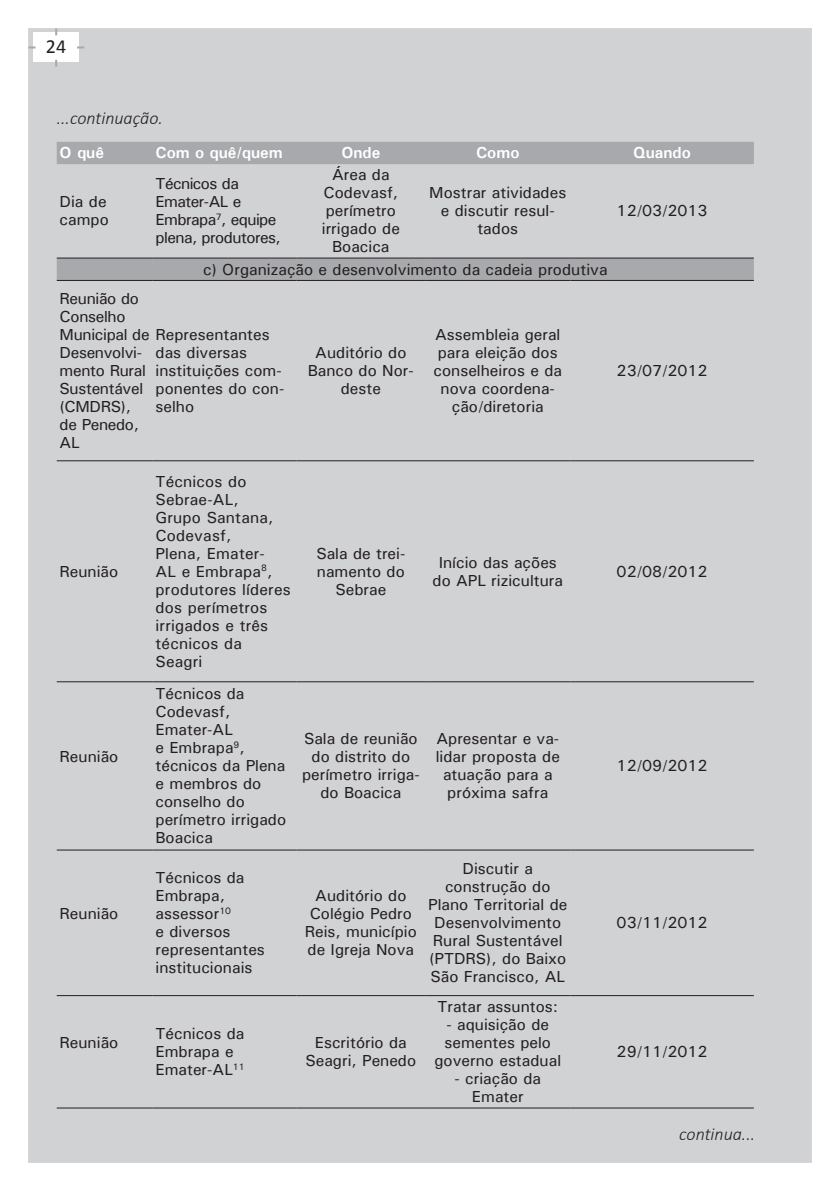
<style>
.page{position:relative;width:840px;height:1191px;background:#fff}
.page>*{position:absolute;margin:0;border:0;box-sizing:border-box;transform-origin:0 0}
.t1{font:20px "Calibri";color:#231f20}
.t2{font:italic 300 18px "Calibri";color:#231f20}
.t3{font:500 16px/18px "Univers";color:#231f20;text-align:center}
.t4{font:500 16px/18px "Univers";letter-spacing:-.02em;color:#231f20}
.t5{font:500 16px/18px "Univers";letter-spacing:-.035em;color:#231f20}
.t6{font:700 16px "Univers";color:#fff}
</style>
<div class="page">
<div style="left:28px;top:28px;width:783px;height:1134px;background:#d1d2d4"></div>
<div style="left:33px;top:33px;width:46px;height:29px;background:#fff"></div>
<svg style="left:55px;top:28px;width:2px;height:7px"></svg>
<svg style="left:55px;top:60px;width:2px;height:7px"></svg>
<svg style="left:28px;top:46px;width:7px;height:2px"></svg>
<svg style="left:77px;top:46px;width:7px;height:2px"></svg>
<svg style="left:57px;top:142px;width:696px;height:138px"></svg>
<hr style="left:57px;top:257px;width:96px;height:1px;background:#231f20">
<hr style="left:153px;top:257px;width:143px;height:1px;background:#231f20">
<hr style="left:296px;top:257px;width:129px;height:1px;background:#231f20">
<hr style="left:425px;top:257px;width:145px;height:1px;background:#231f20">
<hr style="left:570px;top:257px;width:183px;height:1px;background:#231f20">
<hr style="left:57px;top:280px;width:96px;height:1px;background:#231f20">
<hr style="left:153px;top:280px;width:143px;height:1px;background:#231f20">
<hr style="left:296px;top:280px;width:129px;height:1px;background:#231f20">
<hr style="left:425px;top:280px;width:145px;height:1px;background:#231f20">
<hr style="left:570px;top:280px;width:183px;height:1px;background:#231f20">
<hr style="left:57px;top:460px;width:96px;height:1px;background:#231f20">
<hr style="left:153px;top:460px;width:143px;height:1px;background:#231f20">
<hr style="left:296px;top:460px;width:129px;height:1px;background:#231f20">
<hr style="left:425px;top:460px;width:145px;height:1px;background:#231f20">
<hr style="left:570px;top:460px;width:183px;height:1px;background:#231f20">
<hr style="left:57px;top:681px;width:96px;height:1px;background:#231f20">
<hr style="left:153px;top:681px;width:143px;height:1px;background:#231f20">
<hr style="left:296px;top:681px;width:129px;height:1px;background:#231f20">
<hr style="left:425px;top:681px;width:145px;height:1px;background:#231f20">
<hr style="left:570px;top:681px;width:183px;height:1px;background:#231f20">
<hr style="left:57px;top:849px;width:96px;height:1px;background:#231f20">
<hr style="left:153px;top:849px;width:143px;height:1px;background:#231f20">
<hr style="left:296px;top:849px;width:129px;height:1px;background:#231f20">
<hr style="left:425px;top:849px;width:145px;height:1px;background:#231f20">
<hr style="left:570px;top:849px;width:183px;height:1px;background:#231f20">
<hr style="left:57px;top:995px;width:96px;height:1px;background:#231f20">
<hr style="left:153px;top:995px;width:143px;height:1px;background:#231f20">
<hr style="left:296px;top:995px;width:129px;height:1px;background:#231f20">
<hr style="left:425px;top:995px;width:145px;height:1px;background:#231f20">
<hr style="left:570px;top:995px;width:183px;height:1px;background:#231f20">
<hr style="left:57px;top:1107px;width:96px;height:1px;background:#231f20">
<hr style="left:153px;top:1107px;width:143px;height:1px;background:#231f20">
<hr style="left:296px;top:1107px;width:129px;height:1px;background:#231f20">
<hr style="left:425px;top:1107px;width:145px;height:1px;background:#231f20">
<hr style="left:570px;top:1107px;width:183px;height:1px;background:#231f20">
<p class="t1" style="left:46px;top:33px;width:22px">24</p>
<p class="t2" style="left:57px;top:107px;width:108px">...continuação.</p>
<p class="t6" style="left:60px;top:143px;width:46px">O quê</p>
<p class="t6" style="left:155px;top:143px;width:128px">Com o quê/quem</p>
<p class="t6" style="left:341px;top:143px;width:40px">Onde</p>
<p class="t6" style="left:476px;top:143px;width:45px">Como</p>
<p class="t6" style="left:633px;top:143px;width:59px">Quando</p>
<p class="t3" style="left:60px;top:192px;width:51px;text-align:left">Dia de campo</p>
<p class="t5" style="left:155px;top:174px;width:127px">Técnicos da<br>Emater-AL e<br>Embrapa<sup>7</sup>, equipe plena, produtores,</p>
<p class="t3" style="left:322px;top:165px;width:79px">Área da<br>Codevasf, perímetro irrigado de<br>Boacica</p>
<p class="t3" style="left:429px;top:183px;width:138px">Mostrar atividades e discutir resul&shy;tados</p>
<p class="t3" style="left:616px;top:201px;width:92px">12/03/2013</p>
<p class="t3" style="left:203px;top:260px;width:406px">c) Organização e desenvolvimento da cadeia produtiva</p>
<p class="t4" style="left:60px;top:289px;width:211px">Reunião do<br>Conselho<br>Municipal de Representantes<br>Desenvolvi-<br>mento Rural<br>Sustentável<br>(CMDRS),<br>de Penedo,<br>AL</p>
<p class="t3" style="left:433px;top:325px;width:130px">Assembleia geral para eleição dos conselheiros e da nova coordena&shy;ção/diretoria</p>
<p class="t3" style="left:155px;top:343px;width:130px;text-align:left">das diversas instituições com&shy;ponentes do con&shy;selho</p>
<p class="t3" style="left:307px;top:343px;width:107px">Auditório do<br>Banco do Nor&shy;deste</p>
<p class="t3" style="left:616px;top:361px;width:92px">23/07/2012</p>
<p class="t3" style="left:60px;top:562px;width:60px">Reunião</p>
<p class="t3" style="left:60px;top:747px;width:60px">Reunião</p>
<p class="t3" style="left:60px;top:904px;width:60px">Reunião</p>
<p class="t3" style="left:155px;top:472px;width:137px;text-align:left">Técnicos do<br>Sebrae-AL,<br>Grupo Santana,<br>Codevasf,<br>Plena, Emater-<br>AL e Embrapa<sup>8</sup>, produtores líderes dos perímetros irrigados e três técnicos da<br>Seagri</p>
<p class="t3" style="left:155px;top:684px;width:132px;text-align:left">Técnicos da<br>Codevasf,<br>Emater-AL<br>e Embrapa<sup>9</sup>, técnicos da Plena e membros do conselho do perímetro irrigado<br>Boacica</p>
<p class="t3" style="left:155px;top:868px;width:111px;text-align:left">Técnicos da<br>Embrapa, assessor<sup>10<br></sup>e diversos representantes institucionais</p>
<p class="t3" style="left:316px;top:544px;width:90px">Sala de trei&shy;namento do<br>Sebrae</p>
<p class="t3" style="left:432px;top:553px;width:132px">Início das ações do APL rizicultura</p>
<p class="t3" style="left:616px;top:562px;width:92px">02/08/2012</p>
<p class="t3" style="left:302px;top:729px;width:119px">Sala de reunião do distrito do perímetro irriga&shy;do Boacica</p>
<p class="t3" style="left:435px;top:729px;width:126px">Apresentar e va&shy;lidar proposta de atuação para a próxima safra</p>
<p class="t3" style="left:305px;top:886px;width:113px">Auditório do<br>Colégio Pedro<br>Reis, município de Igreja Nova</p>
<p class="t3" style="left:428px;top:859px;width:141px">Discutir a construção do<br>Plano Territorial de<br>Desenvolvimento<br>Rural Sustentável (PTDRS), do Baixo<br>São Francisco, AL</p>
<p class="t3" style="left:616px;top:756px;width:92px">12/09/2012</p>
<p class="t3" style="left:616px;top:913px;width:92px">03/11/2012</p>
<p class="t3" style="left:60px;top:1033px;width:60px">Reunião</p>
<p class="t3" style="left:155px;top:1024px;width:91px;text-align:left">Técnicos da<br>Embrapa e<br>Emater-AL<sup>11</sup></p>
<p class="t3" style="left:305px;top:1033px;width:112px">Escritório da<br>Seagri, Penedo</p>
<p class="t3" style="left:437px;top:997px;width:122px">Tratar assuntos:</p>
<p class="t3" style="left:434px;top:1015px;width:128px">- aquisição de sementes pelo governo estadual</p>
<p class="t3" style="left:454px;top:1069px;width:88px">- criação da<br>Emater</p>
<p class="t3" style="left:616px;top:1042px;width:92px">29/11/2012</p>
<p class="t2" style="left:678px;top:1122px;width:77px">continua...</p>
</div>
